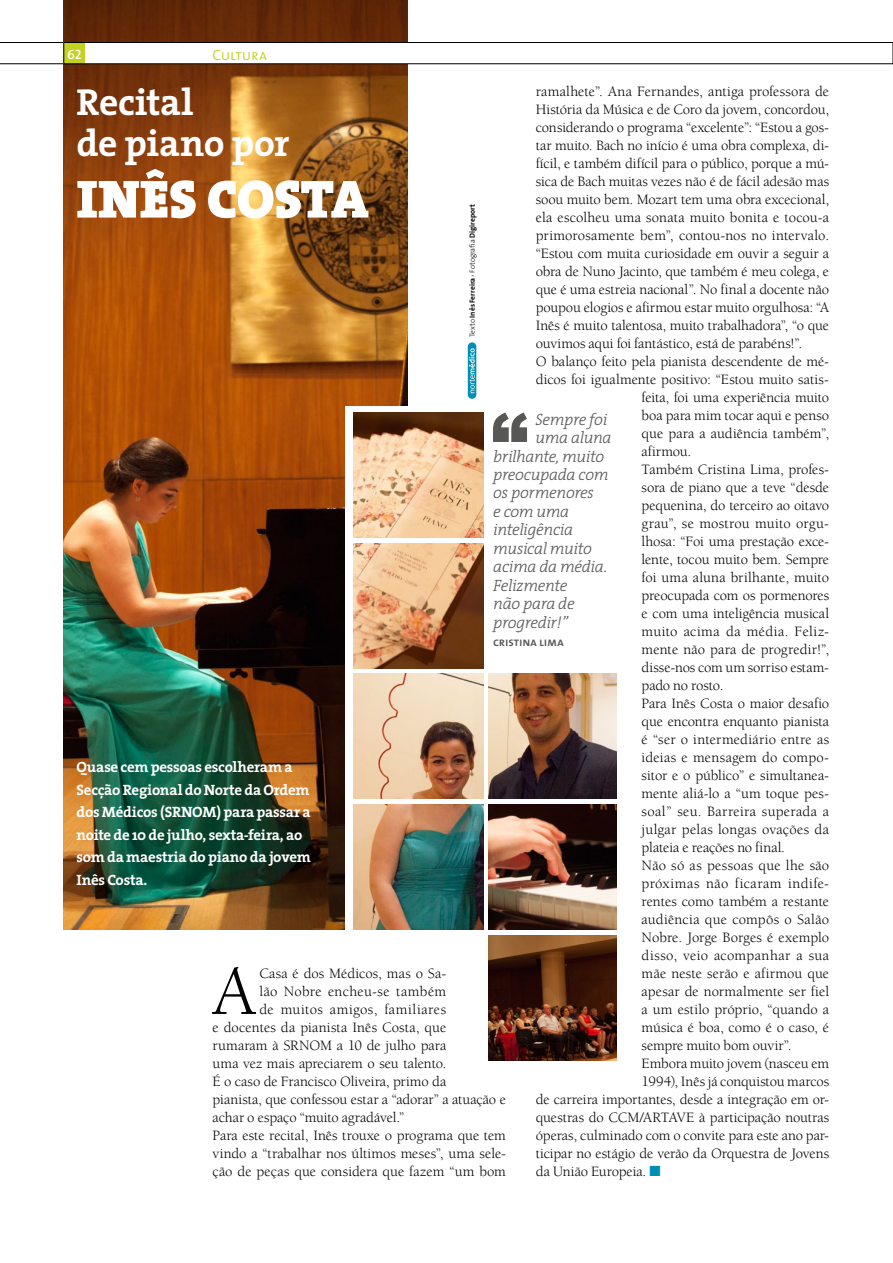
<style>
.page{position:relative;width:893px;height:1263px;background:#fff}
.page>*{position:absolute;margin:0;border:0;box-sizing:border-box;transform-origin:0 0}
.t1{font:71.4px "Berkeley";color:#000}
.t2{font:54.15px "The Serif Black Caps";letter-spacing:-.01em;color:#fff}
.t3{font:700 37.8px/41.4px "The Serif";letter-spacing:-.015em;color:#fff}
.t4{font:italic 300 16.5px "The Serif";letter-spacing:-.025em;color:#575756}
.t5{font:700 15px/22.5px "The Serif";letter-spacing:-.02em;color:#fff}
.t6{font:15px "The Sans Semi Light Caps";letter-spacing:-.02em;color:#c3d221}
.t7{font:14.7px "Berkeley";color:#000}
.t8{font:14.7px "Berkeley";letter-spacing:.03em;color:#000}
.t9{font:14.7px "Berkeley";letter-spacing:.035em;color:#000}
.t10{font:14.7px "Berkeley";letter-spacing:.02em;color:#000}
.t11{font:14.7px "Berkeley";letter-spacing:.025em;color:#000}
.t12{font:13.5px "The Sans Semi Bold Caps";color:#fff}
.t13{font:12.3px "The Sans Semi Bold Caps";letter-spacing:-.01em;color:#575756}
.t14{font:700 7.5px "The Sans";letter-spacing:.005em;color:#000}
.s1{color:#008fb4}
.s2{font-weight:300}
</style>
<div class="page">
<img style="left:64px;top:0;width:343px;height:929px">
<div style="left:346px;top:406px;width:150px;height:529px;background:#fff"></div>
<img style="left:353px;top:412px;width:131px;height:126px">
<img style="left:353px;top:543px;width:131px;height:125px">
<img style="left:353px;top:804px;width:131px;height:125px">
<img style="left:489px;top:674px;width:127px;height:125px">
<img style="left:353px;top:674px;width:131px;height:125px">
<img style="left:489px;top:804px;width:127px;height:125px">
<img style="left:489px;top:935px;width:127px;height:125px">
<svg style="left:493px;top:412px;width:34px;height:30px"></svg>
<svg style="left:468px;top:342px;width:8px;height:57px"></svg>
<svg style="left:469px;top:348px;width:6px;height:45px"></svg>
<svg style="left:0;top:42px;width:893px;height:22px"></svg>
<div style="left:64px;top:42px;width:21px;height:22px;background:#c3d221"></div>
<div style="left:64px;top:42px;width:21px;height:22px;border:1px solid #000"></div>
<p class="t12" style="left:67px;top:43px;width:16px">62</p>
<p class="t6" style="left:212px;top:42px;width:56px">Cultura</p>
<p class="t7" style="left:536px;top:84px;width:295px">ramalhete”. Ana Fernandes, antiga professora de</p>
<p class="t7" style="left:536px;top:102px;width:295px">História da Música e de Coro da jovem, concordou,</p>
<p class="t7" style="left:536px;top:120px;width:295px">considerando o programa “excelente”: “Estou a gos-</p>
<p class="t7" style="left:536px;top:138px;width:295px">tar muito. Bach no início é uma obra complexa, di-</p>
<p class="t7" style="left:536px;top:156px;width:295px">fícil, e também difícil para o público, porque a mú-</p>
<p class="t7" style="left:536px;top:174px;width:295px">sica de Bach muitas vezes não é de fácil adesão mas</p>
<p class="t7" style="left:536px;top:192px;width:295px">soou muito bem. Mozart tem uma obra excecional,</p>
<p class="t7" style="left:536px;top:210px;width:295px">ela escolheu uma sonata muito bonita e tocou-a</p>
<p class="t7" style="left:536px;top:228px;width:295px">primorosamente bem”, contou-nos no intervalo.</p>
<p class="t7" style="left:536px;top:246px;width:295px">“Estou com muita curiosidade em ouvir a seguir a</p>
<p class="t7" style="left:536px;top:264px;width:295px">obra de Nuno Jacinto, que também é meu colega, e</p>
<p class="t7" style="left:536px;top:282px;width:295px">que é uma estreia nacional”. No final a docente não</p>
<p class="t7" style="left:536px;top:300px;width:295px">poupou elogios e afirmou estar muito orgulhosa: “A</p>
<p class="t7" style="left:536px;top:318px;width:295px">Inês é muito talentosa, muito trabalhadora”, “o que</p>
<p class="t7" style="left:536px;top:336px;width:268px">ouvimos aqui foi fantástico, está de parabéns!”.</p>
<p class="t7" style="left:536px;top:354px;width:295px">O balanço feito pela pianista descendente de mé-</p>
<p class="t7" style="left:536px;top:371px;width:295px">dicos foi igualmente positivo: “Estou muito satis-</p>
<p class="t7" style="left:642px;top:389px;width:189px">feita, foi uma experiência muito</p>
<p class="t7" style="left:642px;top:407px;width:189px">boa para mim tocar aqui e penso</p>
<p class="t7" style="left:642px;top:425px;width:189px">que para a audiência também”,</p>
<p class="t7" style="left:642px;top:443px;width:51px">afirmou.</p>
<p class="t7" style="left:642px;top:461px;width:189px">Também Cristina Lima, profes-</p>
<p class="t7" style="left:642px;top:479px;width:189px">sora de piano que a teve “desde</p>
<p class="t7" style="left:642px;top:497px;width:189px">pequenina, do terceiro ao oitavo</p>
<p class="t7" style="left:642px;top:515px;width:189px">grau”, se mostrou muito orgu-</p>
<p class="t7" style="left:642px;top:533px;width:189px">lhosa: “Foi uma prestação exce-</p>
<p class="t7" style="left:642px;top:551px;width:189px">lente, tocou muito bem. Sempre</p>
<p class="t7" style="left:642px;top:569px;width:189px">foi uma aluna brilhante, muito</p>
<p class="t7" style="left:642px;top:587px;width:189px">preocupada com os pormenores</p>
<p class="t7" style="left:642px;top:605px;width:189px">e com uma inteligência musical</p>
<p class="t8" style="left:642px;top:623px;width:189px">muito acima da média. Feliz-</p>
<p class="t7" style="left:642px;top:641px;width:189px">mente não para de progredir!”,</p>
<p class="t7" style="left:642px;top:659px;width:189px">disse-nos com um sorriso estam-</p>
<p class="t7" style="left:642px;top:677px;width:83px">pado no rosto.</p>
<p class="t7" style="left:642px;top:695px;width:189px">Para Inês Costa o maior desafio</p>
<p class="t7" style="left:642px;top:713px;width:189px">que encontra enquanto pianista</p>
<p class="t7" style="left:642px;top:731px;width:189px">é “ser o intermediário entre as</p>
<p class="t7" style="left:642px;top:749px;width:189px">ideias e mensagem do compo-</p>
<p class="t7" style="left:642px;top:767px;width:189px">sitor e o público” e simultanea-</p>
<p class="t7" style="left:642px;top:785px;width:189px">mente aliá-lo a “um toque pes-</p>
<p class="t8" style="left:642px;top:803px;width:189px">soal” seu. Barreira superada a</p>
<p class="t7" style="left:642px;top:821px;width:189px">julgar pelas longas ovações da</p>
<p class="t7" style="left:642px;top:839px;width:145px">plateia e reações no final.</p>
<p class="t10" style="left:642px;top:857px;width:189px">Não só as pessoas que lhe são</p>
<p class="t9" style="left:642px;top:875px;width:189px">próximas não ficaram indife-</p>
<p class="t7" style="left:642px;top:893px;width:189px">rentes como também a restante</p>
<p class="t7" style="left:642px;top:911px;width:189px">audiência que compôs o Salão</p>
<p class="t7" style="left:642px;top:929px;width:189px">Nobre. Jorge Borges é exemplo</p>
<p class="t8" style="left:642px;top:947px;width:189px">disso, veio acompanhar a sua</p>
<p class="t7" style="left:642px;top:965px;width:189px">mãe neste serão e afirmou que</p>
<p class="t7" style="left:642px;top:983px;width:189px">apesar de normalmente ser fiel</p>
<p class="t7" style="left:642px;top:1001px;width:189px">a um estilo próprio, “quando a</p>
<p class="t7" style="left:642px;top:1019px;width:189px">música é boa, como é o caso, é</p>
<p class="t7" style="left:642px;top:1037px;width:151px">sempre muito bom ouvir”.</p>
<p class="t7" style="left:642px;top:1055px;width:189px">Embora muito jovem (nasceu em</p>
<p class="t7" style="left:642px;top:1073px;width:189px">1994), Inês já conquistou marcos</p>
<p class="t7" style="left:536px;top:1091px;width:295px">de carreira importantes, desde a integração em or-</p>
<p class="t7" style="left:536px;top:1109px;width:295px">questras do CCM/ARTAVE à participação noutras</p>
<p class="t7" style="left:536px;top:1127px;width:295px">óperas, culminado com o convite para este ano par-</p>
<p class="t7" style="left:536px;top:1145px;width:295px">ticipar no estágio de verão da Orquestra de Jovens</p>
<p class="t7" style="left:536px;top:1163px;width:126px">da União Europeia. <span class="s1">■</span></p>
<h3 class="t3" style="left:77px;top:80px;width:215px">Recital<br>de piano por</h3>
<h2 class="t2" style="left:77px;top:153px;width:294px">INÊS COSTA</h2>
<p class="t14" style="left:466px;top:337px;width:134px;rotate:-90deg"><span class="s2">Texto</span> Inês Ferreira <span class="s2">› Fotografia</span> Digireport</p>
<p class="t4" style="left:535px;top:405px;width:73px">Sempre foi</p>
<p class="t4" style="left:535px;top:424px;width:78px">uma aluna</p>
<p class="t4" style="left:493px;top:442px;width:112px">brilhante, muito</p>
<p class="t4" style="left:493px;top:461px;width:117px">preocupada com</p>
<p class="t4" style="left:493px;top:479px;width:102px">os pormenores</p>
<p class="t4" style="left:493px;top:498px;width:78px">e com uma</p>
<p class="t4" style="left:493px;top:516px;width:82px">inteligência</p>
<p class="t4" style="left:493px;top:535px;width:100px">musical muito</p>
<p class="t4" style="left:493px;top:553px;width:116px">acima da média.</p>
<p class="t4" style="left:493px;top:572px;width:76px">Felizmente</p>
<p class="t4" style="left:493px;top:590px;width:83px">não para de</p>
<p class="t4" style="left:493px;top:609px;width:77px">progredir!”</p>
<p class="t13" style="left:493px;top:632px;width:72px">cristina lima</p>
<p class="t5" style="left:77px;top:755px;width:236px">Quase cem pessoas escolheram a<br>Secção Regional do Norte da Ordem dos Médicos (SRNOM) para passar a noite de 10 de julho, sexta-feira, ao som da maestria do piano da jovem<br>Inês Costa.</p>
<h1 class="t1" style="left:213px;top:954px;width:45px">A</h1>
<p class="t7" style="left:259px;top:965px;width:188px">Casa é dos Médicos, mas o Sa-</p>
<p class="t11" style="left:259px;top:983px;width:188px">lão Nobre encheu-se também</p>
<p class="t9" style="left:259px;top:1001px;width:188px">de muitos amigos, familiares</p>
<p class="t7" style="left:213px;top:1019px;width:235px">e docentes da pianista Inês Costa, que</p>
<p class="t7" style="left:213px;top:1037px;width:235px">rumaram à SRNOM a 10 de julho para</p>
<p class="t7" style="left:213px;top:1055px;width:235px">uma vez mais apreciarem o seu talento.</p>
<p class="t7" style="left:213px;top:1073px;width:235px">É o caso de Francisco Oliveira, primo da</p>
<p class="t7" style="left:213px;top:1091px;width:295px">pianista, que confessou estar a “adorar” a atuação e</p>
<p class="t7" style="left:213px;top:1109px;width:193px">achar o espaço “muito agradável.”</p>
<p class="t7" style="left:213px;top:1127px;width:295px">Para este recital, Inês trouxe o programa que tem</p>
<p class="t7" style="left:213px;top:1145px;width:295px">vindo a “trabalhar nos últimos meses”, uma sele-</p>
<p class="t7" style="left:213px;top:1163px;width:295px">ção de peças que considera que fazem “um bom</p>
</div>
